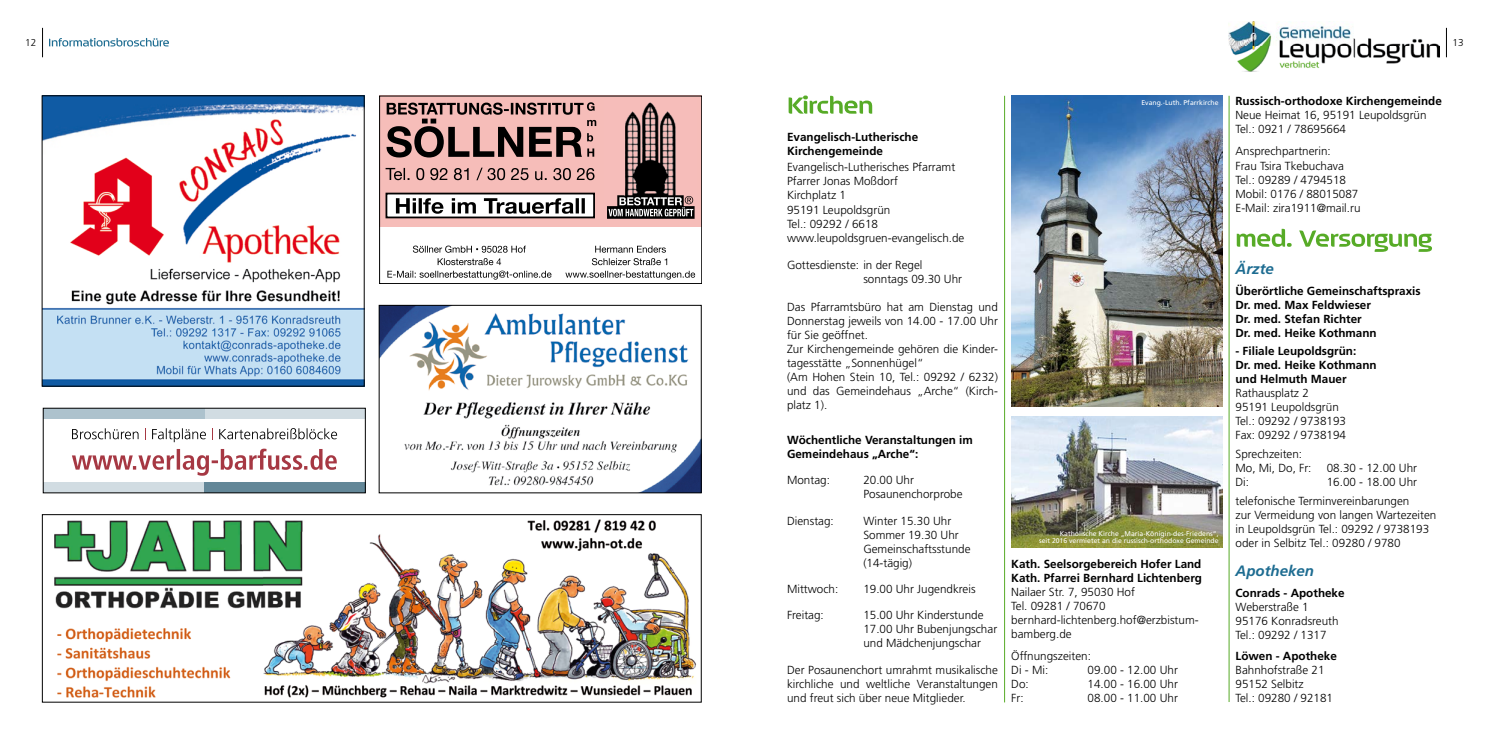
<style>
.page{position:relative;width:1489px;height:745px;background:#fff}
.page>*{position:absolute;margin:0;border:0;box-sizing:border-box;transform-origin:0 0}
.t1{font:italic 700 15px "Frutiger";color:#1d6c91}
.t2{font:300 11.75px/14px "Frutiger";color:#000}
.t3{font:700 11.75px/14px "Frutiger";color:#000}
.t4{font:300 10px "Frutiger";color:#000}
.t5{font:6.88px/7.5px "Frutiger";color:#fff;text-align:right}
</style>
<div class="page">
<svg style="left:788px;top:95px;width:84px;height:19px"></svg>
<svg style="left:1236px;top:228px;width:195px;height:24px"></svg>
<img style="left:1011px;top:96px;width:211px;height:310px">
<img style="left:1011px;top:416px;width:211px;height:130px">
<hr style="left:1228px;top:96px;width:1px;height:605px;background:#57ab27">
<hr style="left:1004px;top:96px;width:1px;height:606px;background:#57ab27">
<img style="left:54px;top:519px;width:643px;height:179px">
<div style="left:42px;top:514px;width:659px;height:188px;border:1px solid #000"></div>
<div style="left:379px;top:96px;width:323px;height:131px;background:#f6bdb9"></div>
<svg style="left:386px;top:102px;width:210px;height:55px"></svg>
<img style="left:607px;top:102px;width:88px;height:117px">
<svg style="left:387px;top:258px;width:164px;height:21px"></svg>
<svg style="left:413px;top:245px;width:113px;height:7px"></svg>
<svg style="left:565px;top:258px;width:130px;height:21px"></svg>
<svg style="left:595px;top:245px;width:71px;height:7px"></svg>
<svg style="left:608px;top:196px;width:85px;height:20px"></svg>
<svg style="left:385px;top:167px;width:209px;height:13px"></svg>
<div style="left:386px;top:193px;width:208px;height:24px;background:#fff"></div>
<div style="left:385px;top:192px;width:210px;height:26px;border:2px solid #000"></div>
<svg style="left:396px;top:198px;width:189px;height:15px"></svg>
<div style="left:379px;top:96px;width:323px;height:187px;border:1px solid #000"></div>
<img style="left:381px;top:307px;width:318px;height:184px">
<div style="left:379px;top:305px;width:322px;height:188px;border:1px solid #000"></div>
<img style="left:44px;top:97px;width:318px;height:287px">
<svg style="left:219px;top:428px;width:118px;height:11px"></svg>
<svg style="left:152px;top:428px;width:54px;height:14px"></svg>
<svg style="left:72px;top:428px;width:66px;height:11px"></svg>
<svg style="left:72px;top:448px;width:265px;height:27px"></svg>
<div style="left:204px;top:407px;width:161px;height:11px;background:#d1dce2"></div>
<div style="left:43px;top:407px;width:161px;height:11px;background:#adc2cd"></div>
<div style="left:43px;top:482px;width:161px;height:11px;background:#d1dce2"></div>
<div style="left:204px;top:482px;width:161px;height:11px;background:#638798"></div>
<div style="left:43px;top:407px;width:322px;height:86px;border:1px solid #000"></div>
<svg style="left:49px;top:38px;width:120px;height:9px"></svg>
<svg style="left:1445px;top:28px;width:1px;height:29px"></svg>
<svg style="left:42px;top:28px;width:1px;height:29px"></svg>
<img style="left:1228px;top:21px;width:211px;height:50px">
<p class="t4" style="left:25px;top:37px;width:13px">12</p>
<p class="t4" style="left:1452px;top:37px;width:13px">13</p>
<p class="t3" style="left:787px;top:130px;width:133px">Evangelisch-Lutherische<br>Kirchengemeinde</p>
<p class="t2" style="left:787px;top:160px;width:179px">Evangelisch-Lutherisches Pfarramt<br>Pfarrer Jonas Moßdorf<br>Kirchplatz 1<br>95191 Leupoldsgrün<br>Tel.: 09292 / 6618 www.leupoldsgruen-evangelisch.de</p>
<p class="t2" style="left:863px;top:258px;width:100px;text-indent:-76px">Gottesdienste: in der Regel sonntags 09.30 Uhr</p>
<p class="t2" style="left:787px;top:299px;width:212px">Das Pfarramtsbüro hat am Dienstag und<br>Donnerstag jeweils von 14.00 - 17.00 Uhr für Sie geöffnet.<br>Zur Kirchengemeinde gehören die Kinder&shy;tagesstätte „Sonnenhügel“<br>(Am Hohen Stein 10, Tel.: 09292 / 6232) und das Gemeindehaus „Arche“ (Kirch&shy;platz 1).</p>
<p class="t3" style="left:787px;top:432px;width:187px">Wöchentliche Veranstaltungen im<br>Gemeindehaus „Arche“:</p>
<p class="t2" style="left:787px;top:473px;width:44px">Montag:</p>
<p class="t2" style="left:863px;top:473px;width:101px">20.00 Uhr<br>Posaunenchorprobe</p>
<p class="t2" style="left:787px;top:513px;width:48px">Dienstag:</p>
<p class="t2" style="left:863px;top:513px;width:109px">Winter 15.30 Uhr<br>Sommer 19.30 Uhr<br>Gemeinschaftsstunde (14-tägig)</p>
<p class="t2" style="left:787px;top:581px;width:53px">Mittwoch:</p>
<p class="t2" style="left:863px;top:581px;width:114px">19.00 Uhr Jugendkreis</p>
<p class="t2" style="left:787px;top:608px;width:38px">Freitag:</p>
<p class="t2" style="left:863px;top:608px;width:135px">15.00 Uhr Kinderstunde<br>17.00 Uhr Bubenjungschar und Mädchenjungschar</p>
<p class="t2" style="left:787px;top:662px;width:212px;text-align:justify">Der Posaunenchort umrahmt musikalische kirchliche und weltliche Veranstaltungen und freut sich über neue Mitglieder.</p>
<p class="t5" style="left:1141px;top:98px;width:79px">Evang.-Luth. Pfarrkirche</p>
<p class="t5" style="left:1038px;top:529px;width:181px">Katholische Kirche „Maria-Königin-des-Friedens“,<br>seit 2016 vermietet an die russisch-orthodoxe Gemeinde</p>
<p class="t3" style="left:1011px;top:556px;width:192px">Kath. Seelsorgebereich Hofer Land<br>Kath. Pfarrei Bernhard Lichtenberg</p>
<p class="t2" style="left:1011px;top:584px;width:189px">Nailaer Str. 7, 95030 Hof<br>Tel. 09281 / 70670 bernhard-lichtenberg.hof@erzbistum&shy;bamberg.de</p>
<p class="t2" style="left:1011px;top:648px;width:81px">Öffnungszeiten:<br>Di - Mi:</p>
<p class="t2" style="left:1087px;top:662px;width:92px">09.00 - 12.00 Uhr</p>
<p class="t2" style="left:1011px;top:676px;width:19px">Do:</p>
<p class="t2" style="left:1087px;top:676px;width:92px">14.00 - 16.00 Uhr</p>
<p class="t2" style="left:1011px;top:690px;width:14px">Fr:</p>
<p class="t2" style="left:1087px;top:690px;width:92px">08.00 - 11.00 Uhr</p>
<p class="t3" style="left:1235px;top:94px;width:208px">Russisch-orthodoxe Kirchengemeinde</p>
<p class="t2" style="left:1235px;top:108px;width:192px">Neue Heimat 16, 95191 Leupoldsgrün<br>Tel.: 0921 / 78695664</p>
<p class="t2" style="left:1235px;top:144px;width:126px">Ansprechpartnerin:<br>Frau Tsira Tkebuchava<br>Tel.: 09289 / 4794518<br>Mobil: 0176 / 88015087<br>E-Mail: zira1911@mail.ru</p>
<p class="t1" style="left:1235px;top:260px;width:40px">Ärzte</p>
<p class="t3" style="left:1235px;top:284px;width:187px">Überörtliche Gemeinschaftspraxis<br>Dr. med. Max Feldwieser<br>Dr. med. Stefan Richter<br>Dr. med. Heike Kothmann</p>
<p class="t3" style="left:1235px;top:343px;width:143px">- Filiale Leupoldsgrün:<br>Dr. med. Heike Kothmann und Helmuth Mauer</p>
<p class="t2" style="left:1235px;top:385px;width:112px">Rathausplatz 2<br>95191 Leupoldsgrün<br>Tel.: 09292 / 9738193<br>Fax: 09292 / 9738194</p>
<p class="t2" style="left:1235px;top:446px;width:77px">Sprechzeiten:<br>Mo, Mi, Do, Fr:</p>
<p class="t2" style="left:1326px;top:460px;width:92px">08.30 - 12.00 Uhr</p>
<p class="t2" style="left:1235px;top:472px;width:183px;line-height:18.8px;text-indent:91px">16.00 - 18.00 Uhr telefonische Terminvereinbarungen</p>
<p class="t2" style="left:1235px;top:507px;width:202px">zur Vermeidung von langen Wartezeiten in Leupoldsgrün Tel.: 09292 / 9738193 oder in Selbitz Tel.: 09280 / 9780</p>
<p class="t1" style="left:1235px;top:561px;width:80px">Apotheken</p>
<p class="t3" style="left:1235px;top:585px;width:111px">Conrads - Apotheke</p>
<p class="t2" style="left:1235px;top:599px;width:105px">Weberstraße 1<br>95176 Konradsreuth<br>Tel.: 09292 / 1317</p>
<p class="t3" style="left:1235px;top:648px;width:103px">Löwen - Apotheke</p>
<p class="t2" style="left:1235px;top:662px;width:99px">Bahnhofstraße 21<br>95152 Selbitz<br>Tel.: 09280 / 92181</p>
<p class="t2" style="left:1235px;top:474px;width:15px">Di:</p>
</div>
